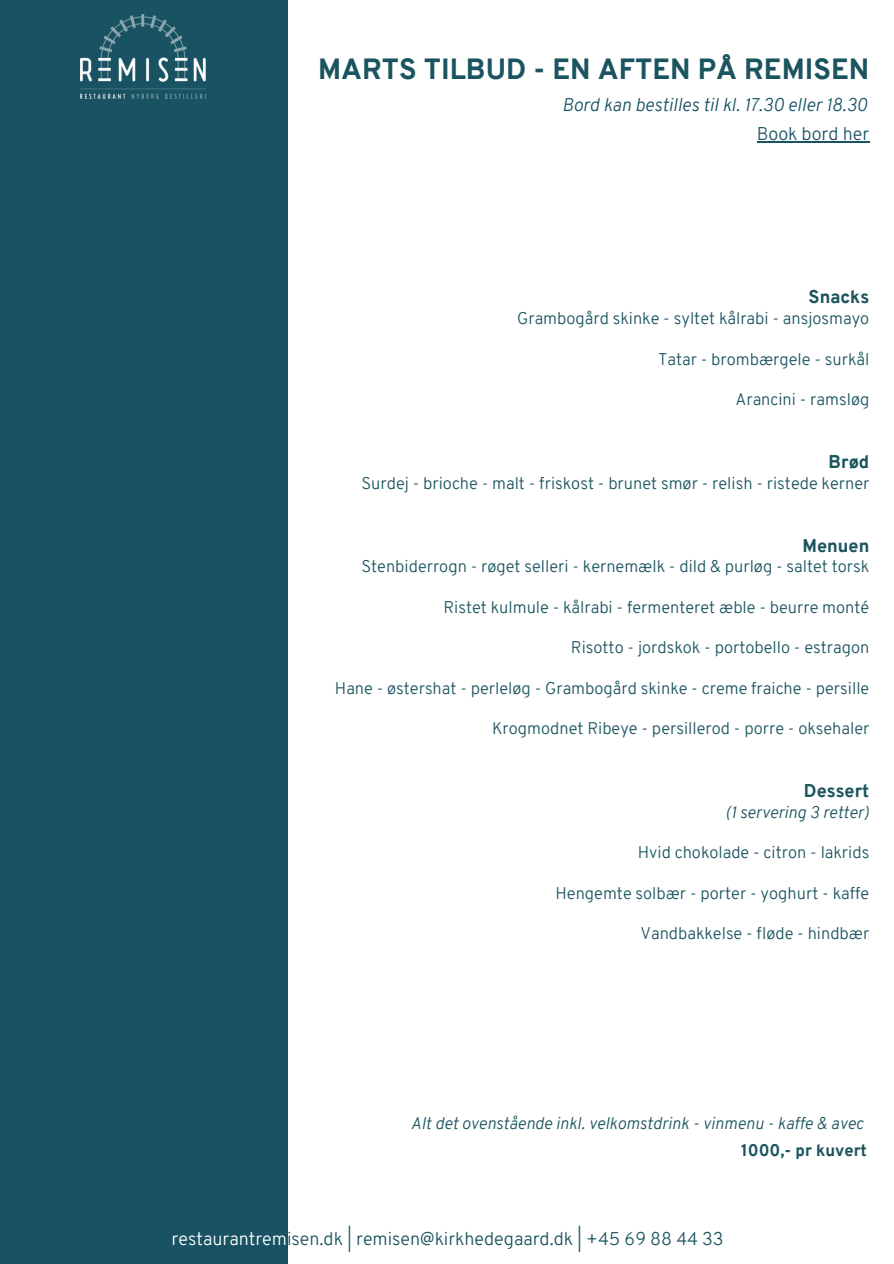
<style>
.page{position:relative;width:894px;height:1264px;background:#fff}
.page>*{position:absolute;margin:0;border:0;box-sizing:border-box;transform-origin:0 0}
.t1{font:800 28.5px "Overpass";color:#1a545f}
.t2{font:300 18px "Overpass";color:#1a545f}
.t3{font:italic 300 18px "Overpass";color:#195363}
.t4{font:800 18px "Overpass";color:#1a545f}
.t5{font:300 18px "Overpass";color:#195363}
.t6{font:300 16.5px "Overpass";color:#1a545f}
.t7{font:italic 300 16.5px "Overpass";color:#1a545f}
.t8{font:800 16.5px "Overpass";color:#1a545f}
.s1{color:#fff}
</style>
<div class="page">
<div style="left:0;top:0;width:287px;height:1263px;background:#195363"></div>
<img style="left:80px;top:14px;width:126px;height:84px">
<hr style="left:756px;top:141px;width:113px;height:1px;background:#195363">
<h1 class="t1" style="left:318px;top:58px;width:552px">MARTS TILBUD - EN AFTEN PÅ REMISEN</h1>
<p class="t3" style="left:562px;top:97px;width:306px">Bord kan bestilles til kl. 17.30 eller 18.30</p>
<p class="t5" style="left:756px;top:127px;width:114px">Book bord her</p>
<p class="t4" style="left:808px;top:289px;width:62px">Snacks</p>
<p class="t6" style="left:517px;top:312px;width:353px">Grambogård skinke - syltet kålrabi - ansjosmayo</p>
<p class="t6" style="left:657px;top:352px;width:213px">Tatar - brombærgele - surkål</p>
<p class="t6" style="left:735px;top:393px;width:135px">Arancini - ramsløg</p>
<p class="t4" style="left:828px;top:455px;width:42px">Brød</p>
<p class="t6" style="left:361px;top:476px;width:509px">Surdej - brioche - malt - friskost - brunet smør - relish - ristede kerner</p>
<p class="t4" style="left:802px;top:538px;width:68px">Menuen</p>
<p class="t6" style="left:361px;top:559px;width:509px">Stenbiderrogn - røget selleri - kernemælk - dild &amp; purløg - saltet torsk</p>
<p class="t6" style="left:443px;top:600px;width:427px">Ristet kulmule - kålrabi - fermenteret æble - beurre monté</p>
<p class="t6" style="left:570px;top:640px;width:300px">Risotto - jordskok - portobello - estragon</p>
<p class="t6" style="left:335px;top:681px;width:535px">Hane - østershat - perleløg - Grambogård skinke - creme fraiche - persille</p>
<p class="t6" style="left:492px;top:721px;width:379px">Krogmodnet Ribeye - persillerod - porre - oksehaler</p>
<p class="t4" style="left:803px;top:783px;width:67px">Dessert</p>
<p class="t7" style="left:724px;top:805px;width:146px">(1 servering 3 retter)</p>
<p class="t6" style="left:637px;top:845px;width:233px">Hvid chokolade - citron - lakrids</p>
<p class="t6" style="left:555px;top:886px;width:315px">Hengemte solbær - porter - yoghurt - kaffe</p>
<p class="t6" style="left:640px;top:926px;width:230px">Vandbakkelse - fløde - hindbær</p>
<p class="t7" style="left:411px;top:1116px;width:454px">Alt det ovenstående inkl. velkomstdrink - vinmenu - kaffe &amp; avec</p>
<p class="t8" style="left:740px;top:1143px;width:127px">1000,- pr kuvert</p>
<p class="t2" style="left:171px;top:1231px;width:553px"><span class="s1">restaurantrem</span>isen.dk | remisen@kirkhedegaard.dk | +45 69 88 44 33</p>
</div>
